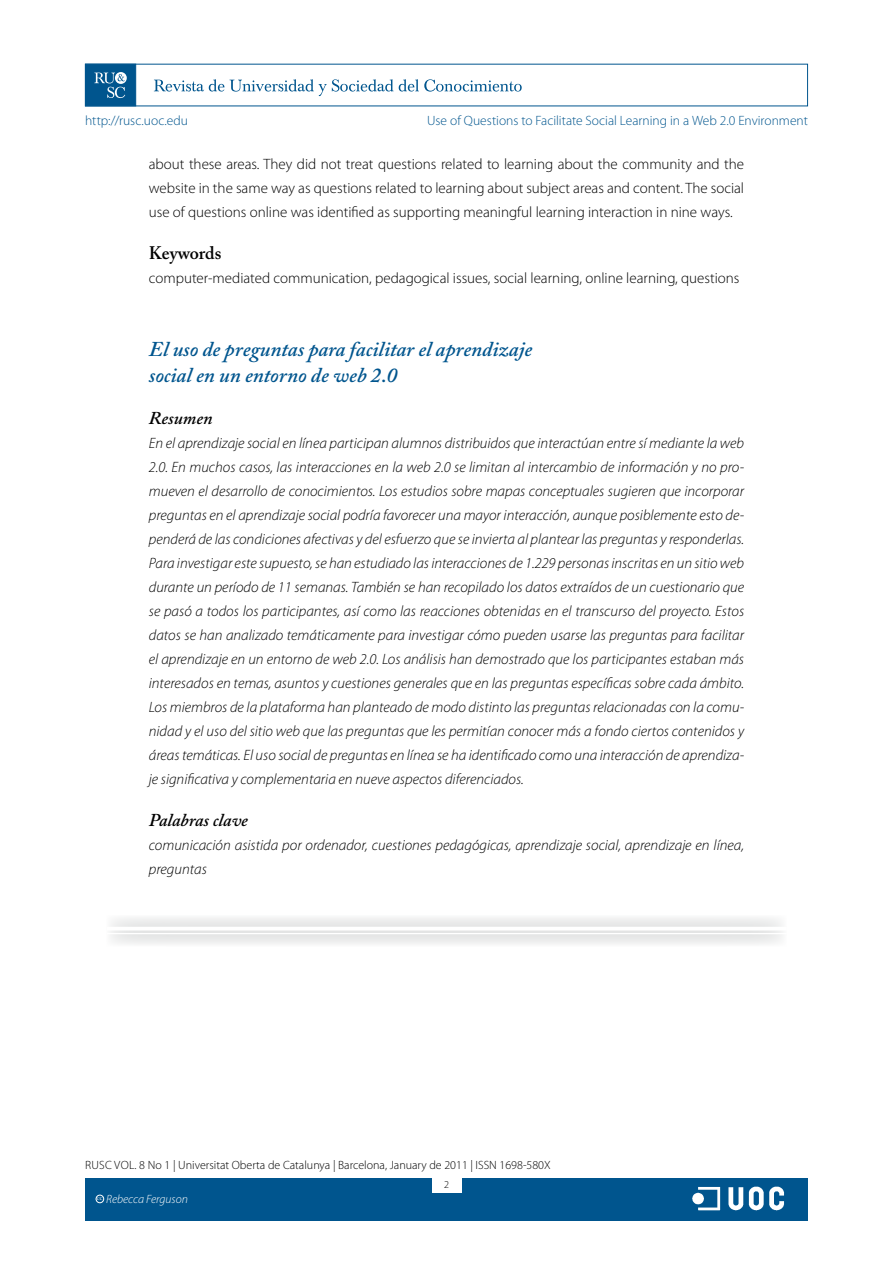
<style>
.page{position:relative;width:893px;height:1263px;background:#fff}
.page>*{position:absolute;margin:0;border:0;box-sizing:border-box;transform-origin:0 0}
._00__titul_resum_ita{font:italic 600 21px/25.5px "Adobe Caslon Pro";color:#00558e}
._00__titul_resum_ita-2{font:italic 600 18px "Adobe Caslon Pro";color:#000}
._00__titul_resum{font:600 18px "Adobe Caslon Pro";color:#000}
._00__Texte_general{font:italic 300 15px/24px "Myriad Pro";color:#000;text-align:justify}
._00__Texte_general_s{font:300 15px/24px "Myriad Pro";color:#000;text-align:justify}
.t1{font:300 13.5px "Myriad Pro";color:#00558e}
.t2{font:300 12px "Myriad Pro";color:#000}
.t3{font:italic 300 12px "Myriad Pro";color:#fff}
.t4{font:300 10.5px "Myriad Pro";color:#000}
.t5{font:600 3.9px "Adobe Caslon Pro";color:#fff}
</style>
<div class="page">
<div style="left:85px;top:1178px;width:723px;height:42px;background:#00558e"></div>
<div style="left:85px;top:64px;width:51px;height:42px;background:#00558e;border:1px solid #00558e"></div>
<svg style="left:115px;top:72px;width:12px;height:12px"></svg>
<svg style="left:94px;top:73px;width:31px;height:25px"></svg>
<svg style="left:154px;top:79px;width:368px;height:17px"></svg>
<div style="left:432px;top:1176px;width:29px;height:17px;background:#fff"></div>
<img style="left:692px;top:1186px;width:93px;height:25px">
<div style="left:96px;top:1195px;width:8px;height:8px;border:1px solid #fff;border-radius:50%"></div>
<div style="left:106px;top:915px;width:681px;height:31px;background:#ececec"></div>
<hr style="left:106px;top:933px;width:681px;height:1px;background:#fff">
<hr style="left:106px;top:927px;width:681px;height:3px;background:#fff">
<p class="t1" style="left:85px;top:113px;width:105px">http://rusc.uoc.edu</p>
<p class="t1" style="left:427px;top:113px;width:382px">Use of Questions to Facilitate Social Learning in a Web 2.0 Environment</p>
<p class="_00__Texte_general_s" style="left:149px;top:152px;width:597px">about these areas. They did not treat questions related to learning about the community and the website in the same way as questions related to learning about subject areas and content. The social use of questions online was identified as supporting meaningful learning interaction in nine ways.</p>
<p class="_00__titul_resum" style="left:149px;top:242px;width:74px">Keywords</p>
<p class="_00__Texte_general_s" style="left:149px;top:266px;width:592px">computer-mediated communication, pedagogical issues, social learning, online learning, questions</p>
<p class="_00__titul_resum_ita" style="left:149px;top:336px;width:385px">El uso de preguntas para facilitar el aprendizaje social en un entorno de web 2.0</p>
<p class="_00__titul_resum_ita-2" style="left:149px;top:407px;width:65px">Resumen</p>
<p class="_00__Texte_general" style="left:149px;top:431px;width:597px">En el aprendizaje social en línea participan alumnos distribuidos que interactúan entre sí mediante la web 2.0. En muchos casos, las interacciones en la web 2.0 se limitan al intercambio de información y no pro&shy;mueven el desarrollo de conocimientos. Los estudios sobre mapas conceptuales sugieren que incorporar preguntas en el aprendizaje social podría favorecer una mayor interacción, aunque posiblemente esto de&shy;penderá de las condiciones afectivas y del esfuerzo que se invierta al plantear las preguntas y responderlas.<br>Para investigar este supuesto, se han estudiado las interacciones de 1.229 personas inscritas en un sitio web durante un período de 11 semanas. También se han recopilado los datos extraídos de un cuestionario que se pasó a todos los participantes, así como las reacciones obtenidas en el transcurso del proyecto. Estos datos se han analizado temáticamente para investigar cómo pueden usarse las preguntas para facilitar el aprendizaje en un entorno de web 2.0. Los análisis han demostrado que los participantes estaban más interesados en temas, asuntos y cuestiones generales que en las preguntas específicas sobre cada ámbito.<br>Los miembros de la plataforma han planteado de modo distinto las preguntas relacionadas con la comu&shy;nidad y el uso del sitio web que las preguntas que les permitían conocer más a fondo ciertos contenidos y áreas temáticas. El uso social de preguntas en línea se ha identificado como una interacción de aprendiza&shy;je significativa y complementaria en nueve aspectos diferenciados.</p>
<p class="_00__titul_resum_ita-2" style="left:149px;top:809px;width:101px">Palabras clave</p>
<p class="_00__Texte_general" style="left:149px;top:833px;width:597px">comunicación asistida por ordenador, cuestiones pedagógicas, aprendizaje social, aprendizaje en línea, preguntas</p>
<p class="t2" style="left:85px;top:1158px;width:467px">RUSC VOL. 8 No 1 | Universitat Oberta de Catalunya | Barcelona, January de 2011 | ISSN 1698-580X</p>
<p class="t3" style="left:106px;top:1193px;width:83px">Rebecca Ferguson</p>
<p class="t5" style="left:97px;top:1197px;width:7px">CC</p>
<p class="t4" style="left:444px;top:1178px;width:6px">2</p>
</div>
